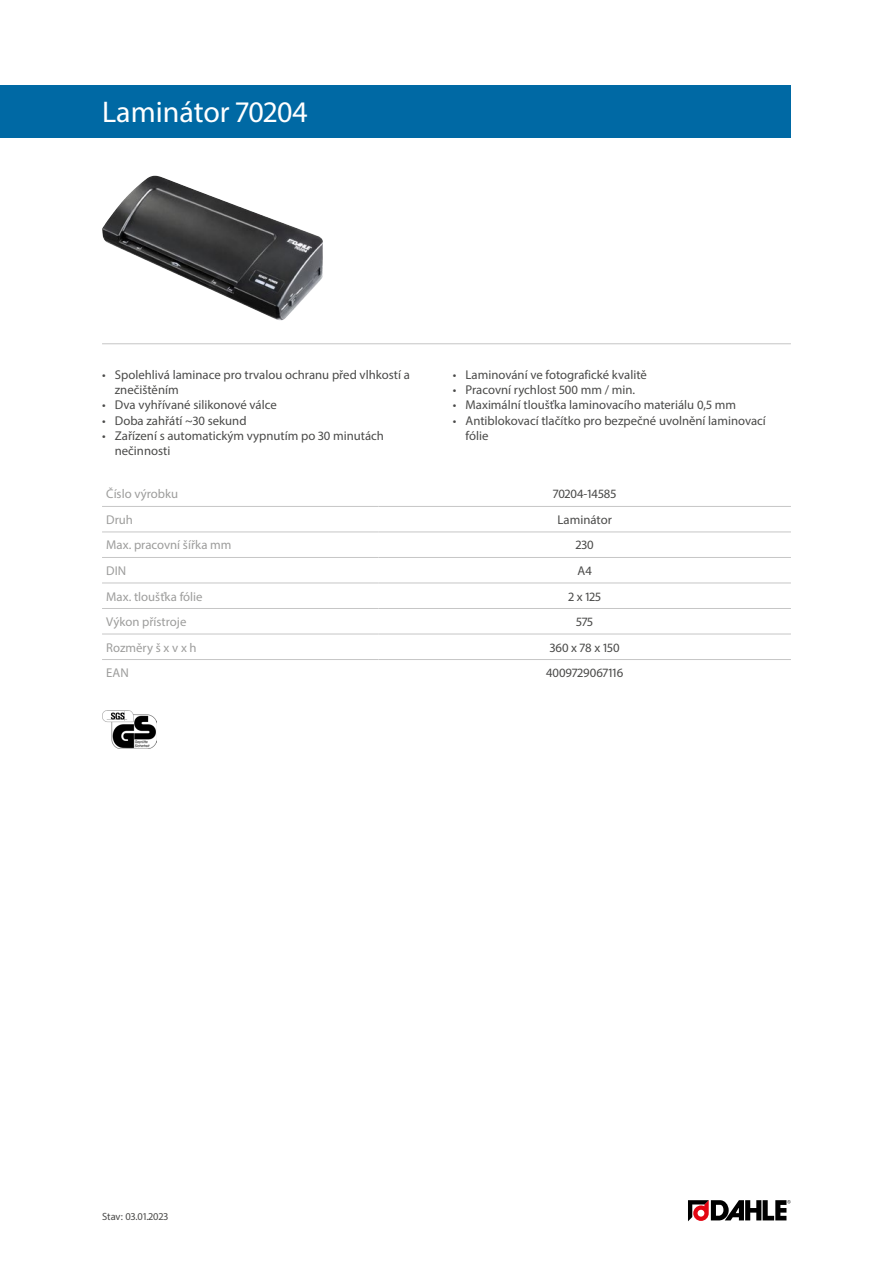
<style>
.page{position:relative;width:893px;height:1263px;background:#fff}
.page>*{position:absolute;margin:0;border:0;box-sizing:border-box;transform-origin:0 0}
.Produktname{font:30px "Myriad Pro";color:#fff}
.Produkttabelle_Zentr{font:12.75px/15.3px "Myriad Pro";color:#4a4a49}
.Produkttabelle_Links{font:12.75px "Myriad Pro";color:#9d9d9c}
.t1{font:10.5px "Myriad Pro";color:#4a4a49}
</style>
<div class="page">
<img style="left:102px;top:176px;width:221px;height:145px">
<hr style="left:102px;top:343px;width:689px;height:1px;background:#c6c6c6">
<img style="left:102px;top:710px;width:55px;height:39px">
<svg style="left:688px;top:1200px;width:103px;height:21px"></svg>
<div style="left:0;top:85px;width:791px;height:53px;background:#0069a4"></div>
<hr style="left:102px;top:506px;width:276px;height:1px;background:#c6c6c6">
<hr style="left:378px;top:506px;width:413px;height:1px;background:#c6c6c6">
<hr style="left:102px;top:532px;width:276px;height:1px;background:#c6c6c6">
<hr style="left:378px;top:532px;width:413px;height:1px;background:#c6c6c6">
<hr style="left:102px;top:557px;width:276px;height:1px;background:#c6c6c6">
<hr style="left:378px;top:557px;width:413px;height:1px;background:#c6c6c6">
<hr style="left:102px;top:583px;width:276px;height:1px;background:#c6c6c6">
<hr style="left:378px;top:583px;width:413px;height:1px;background:#c6c6c6">
<hr style="left:102px;top:608px;width:276px;height:1px;background:#c6c6c6">
<hr style="left:378px;top:608px;width:413px;height:1px;background:#c6c6c6">
<hr style="left:102px;top:634px;width:276px;height:1px;background:#c6c6c6">
<hr style="left:378px;top:634px;width:413px;height:1px;background:#c6c6c6">
<hr style="left:102px;top:659px;width:276px;height:1px;background:#c6c6c6">
<hr style="left:378px;top:659px;width:413px;height:1px;background:#c6c6c6">
<p class="Produktname" style="left:102px;top:94px;width:207px">Laminátor 70204</p>
<p class="Produkttabelle_Zentr" style="left:115px;top:367px;width:297px;text-indent:-13px">• Spolehlivá laminace pro trvalou ochranu před vlhkostí a znečištěním</p>
<p class="Produkttabelle_Zentr" style="left:102px;top:397px;width:176px">• Dva vyhřívané silikonové válce</p>
<p class="Produkttabelle_Zentr" style="left:102px;top:413px;width:146px">• Doba zahřátí ~30 sekund</p>
<p class="Produkttabelle_Zentr" style="left:115px;top:428px;width:271px;text-indent:-13px">• Zařízení s automatickým vypnutím po 30 minutách nečinnosti</p>
<p class="Produkttabelle_Zentr" style="left:453px;top:367px;width:195px">• Laminování ve fotografické kvalitě</p>
<p class="Produkttabelle_Zentr" style="left:453px;top:382px;width:184px">• Pracovní rychlost 500 mm / min.</p>
<p class="Produkttabelle_Zentr" style="left:453px;top:397px;width:285px">• Maximální tloušťka laminovacího materiálu 0,5 mm</p>
<p class="Produkttabelle_Zentr" style="left:466px;top:413px;width:302px;text-indent:-13px">• Antiblokovací tlačítko pro bezpečné uvolnění laminovací fólie</p>
<p class="Produkttabelle_Links" style="left:106px;top:486px;width:73px">Číslo výrobku</p>
<p class="Produkttabelle_Zentr" style="left:553px;top:486px;width:65px">70204-14585</p>
<p class="Produkttabelle_Links" style="left:106px;top:512px;width:28px">Druh</p>
<p class="Produkttabelle_Zentr" style="left:558px;top:512px;width:56px">Laminátor</p>
<p class="Produkttabelle_Links" style="left:106px;top:537px;width:127px">Max. pracovní šířka mm</p>
<p class="Produkttabelle_Zentr" style="left:576px;top:537px;width:19px">230</p>
<p class="Produkttabelle_Links" style="left:106px;top:563px;width:21px">DIN</p>
<p class="Produkttabelle_Zentr" style="left:578px;top:563px;width:16px">A4</p>
<p class="Produkttabelle_Links" style="left:106px;top:588px;width:98px">Max. tloušťka fólie</p>
<p class="Produkttabelle_Zentr" style="left:568px;top:588px;width:34px">2 x 125</p>
<p class="Produkttabelle_Links" style="left:106px;top:614px;width:82px">Výkon přístroje</p>
<p class="Produkttabelle_Zentr" style="left:576px;top:614px;width:18px">575</p>
<p class="Produkttabelle_Links" style="left:106px;top:639px;width:92px">Rozměry š x v x h</p>
<p class="Produkttabelle_Zentr" style="left:550px;top:639px;width:71px">360 x 78 x 150</p>
<p class="Produkttabelle_Links" style="left:106px;top:665px;width:24px">EAN</p>
<p class="Produkttabelle_Zentr" style="left:546px;top:665px;width:79px">4009729067116</p>
<p class="t1" style="left:102px;top:1210px;width:68px">Stav: 03.01.2023</p>
</div>
